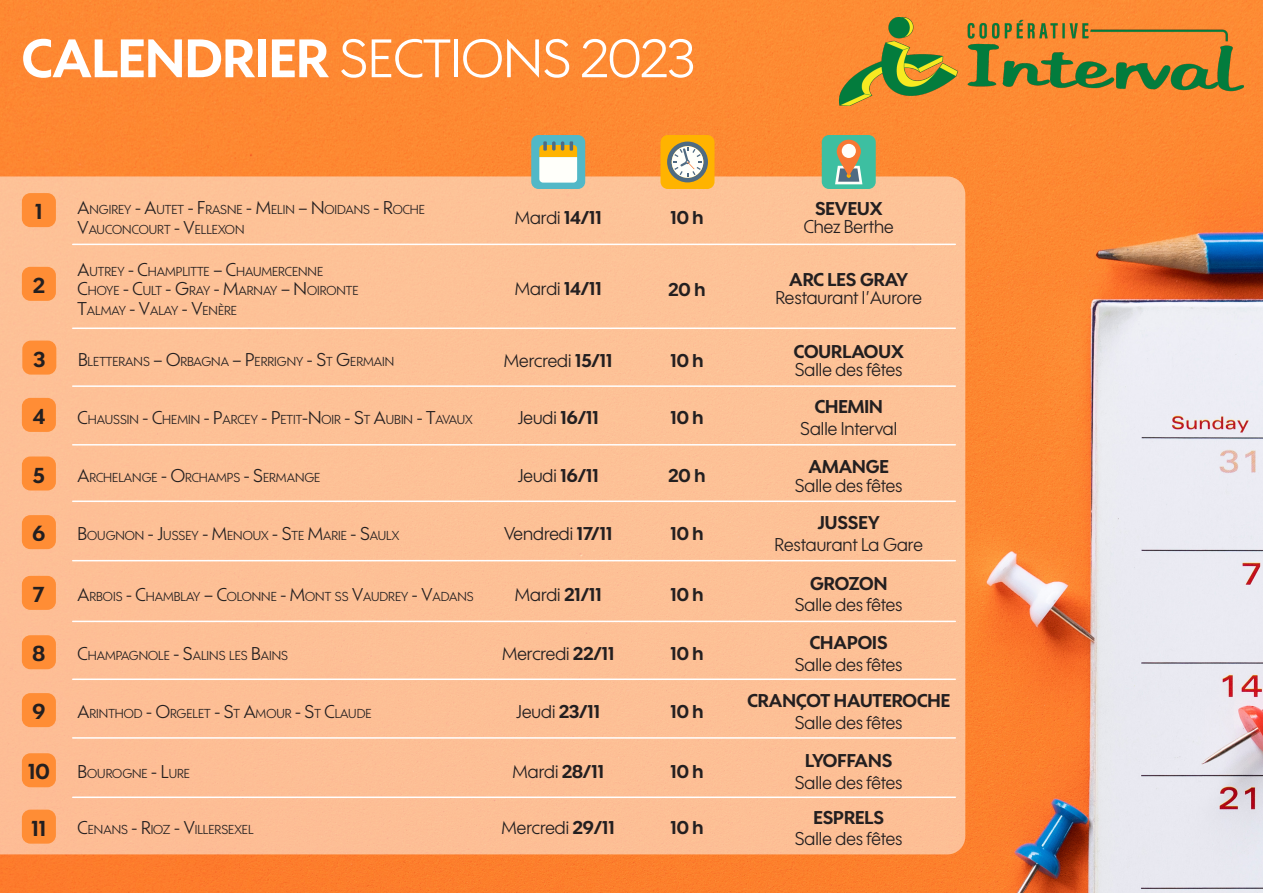
<style>
.page{position:relative;width:1263px;height:893px;background:#fff}
.page>*{position:absolute;margin:0;border:0;box-sizing:border-box;transform-origin:0 0}
.t1{font:52.5px "Wes FYW03";color:#fff}
.t2{font:700 21px "Wes FYW03";color:#231f20}
.t3{font:18px "Wes FYW03";color:#231f20}
.t4{font:700 18px "Wes FYW03";color:#231f20}
.t5{font:12.6px/19.5px "Wes FYW03";color:#231f20}
.s1{font-weight:700}
.s2{font-size:18px}
</style>
<div class="page">
<img style="left:0;top:0;width:1263px;height:893px">
<div style="left:0;top:176px;width:965px;height:678px;background:#fdc096"></div>
<div style="left:531px;top:135px;width:54px;height:54px;background:#52b8c7;border-radius:7px"></div>
<svg style="left:539px;top:141px;width:38px;height:42px;background:#e1dbb1"></svg>
<div style="left:822px;top:135px;width:54px;height:54px;background:#3dbfa1;border-radius:7px"></div>
<svg style="left:835px;top:140px;width:27px;height:44px"></svg>
<div style="left:660px;top:135px;width:54px;height:54px;background:#ffb300;border-radius:7px"></div>
<svg style="left:667px;top:142px;width:41px;height:40px"></svg>
<svg style="left:687px;top:162px;width:7px;height:7px"></svg>
<div style="left:22px;top:193px;width:34px;height:34px;background:#ff8d35;border-radius:9px"></div>
<div style="left:22px;top:267px;width:34px;height:34px;background:#ff8d35;border-radius:9px"></div>
<div style="left:22px;top:341px;width:34px;height:34px;background:#ff8d35;border-radius:9px"></div>
<div style="left:22px;top:398px;width:34px;height:34px;background:#ff8d35;border-radius:9px"></div>
<div style="left:22px;top:456px;width:34px;height:34px;background:#ff8d35;border-radius:9px"></div>
<div style="left:22px;top:515px;width:34px;height:34px;background:#ff8d35;border-radius:9px"></div>
<hr style="left:73px;top:244px;width:882px;height:1px;background:#fff">
<hr style="left:73px;top:327px;width:882px;height:2px;background:#fff">
<hr style="left:73px;top:385px;width:882px;height:2px;background:#fff">
<hr style="left:73px;top:444px;width:882px;height:2px;background:#fff">
<hr style="left:73px;top:500px;width:882px;height:2px;background:#fff">
<hr style="left:73px;top:560px;width:882px;height:1px;background:#fff">
<hr style="left:73px;top:621px;width:882px;height:1px;background:#fff">
<hr style="left:73px;top:678px;width:882px;height:2px;background:#fff">
<hr style="left:73px;top:737px;width:882px;height:2px;background:#fff">
<hr style="left:73px;top:796px;width:882px;height:2px;background:#fff">
<div style="left:22px;top:576px;width:34px;height:34px;background:#ff8d35;border-radius:9px"></div>
<div style="left:22px;top:635px;width:34px;height:34px;background:#ff8d35;border-radius:9px"></div>
<div style="left:22px;top:693px;width:34px;height:34px;background:#ff8d35;border-radius:9px"></div>
<div style="left:22px;top:753px;width:34px;height:34px;background:#ff8d35;border-radius:9px"></div>
<div style="left:22px;top:810px;width:34px;height:34px;background:#ff8d35;border-radius:9px"></div>
<img style="left:840px;top:18px;width:404px;height:88px">
<p class="t1" style="left:22px;top:26px;width:674px"><span class="s1">CALENDRIER</span> SECTIONS 2023</p>
<p class="t5" style="left:78px;top:200px;width:349px"><span class="s2">A</span>NGIREY <span class="s2">- A</span>UTET <span class="s2">- F</span>RASNE <span class="s2">- M</span>ELIN <span class="s2">– N</span> OIDANS <span class="s2">- R</span>OCHE<br><span class="s2">V</span>AUCONCOURT <span class="s2">- V</span>ELLEXON</p>
<p class="t2" style="left:35px;top:198px;width:9px">1</p>
<p class="t3" style="left:515px;top:207px;width:88px">Mardi <span class="s1">14/11</span></p>
<p class="t4" style="left:670px;top:207px;width:34px">10 h</p>
<p class="t5" style="left:78px;top:261px;width:282px"><span class="s2">A</span>UTREY <span class="s2">- C</span>HAM PLITTE <span class="s2">– C</span>HAUMERCENNE<br><span class="s2">C</span>HOYE <span class="s2">- C</span>ULT <span class="s2">- G</span>RAY <span class="s2">- M</span>ARNAY <span class="s2">– N</span> OIRONTE<br><span class="s2">T</span>ALMAY <span class="s2">- V</span>ALAY <span class="s2">- V</span>ENÈRE</p>
<p class="t2" style="left:33px;top:272px;width:13px">2</p>
<p class="t3" style="left:515px;top:278px;width:88px">Mardi <span class="s1">14/11</span></p>
<p class="t4" style="left:669px;top:278px;width:38px">20 h</p>
<p class="t2" style="left:33px;top:346px;width:13px">3</p>
<p class="t5" style="left:78px;top:352px;width:318px"><span class="s2">B</span>LETTERANS <span class="s2">– O</span>RBAGNA <span class="s2">– P</span>ERRIGNY <span class="s2">- S</span>T <span class="s2">G</span>ERMAIN</p>
<p class="t3" style="left:504px;top:349px;width:110px">Mercredi <span class="s1">15/11</span></p>
<p class="t4" style="left:670px;top:349px;width:34px">10 h</p>
<p class="t2" style="left:33px;top:403px;width:14px">4</p>
<p class="t5" style="left:78px;top:409px;width:397px"><span class="s2">C</span>HAUSSIN <span class="s2">- C</span>HEMIN <span class="s2">- P</span>ARCEY <span class="s2">- P</span>ETIT<span class="s2">-N</span> OIR <span class="s2">- S</span>T <span class="s2">A</span>UBIN <span class="s2">- T</span>AVAUX</p>
<p class="t3" style="left:518px;top:406px;width:82px">Jeudi <span class="s1">16/11</span></p>
<p class="t4" style="left:670px;top:406px;width:34px">10 h</p>
<p class="t2" style="left:33px;top:462px;width:13px">5</p>
<p class="t5" style="left:78px;top:468px;width:244px"><span class="s2">A</span>RCHELANGE <span class="s2">- O</span>RCHAMPS <span class="s2">- S</span>ERMANGE</p>
<p class="t3" style="left:518px;top:465px;width:82px">Jeudi <span class="s1">16/11</span></p>
<p class="t4" style="left:669px;top:465px;width:38px">20 h</p>
<p class="t2" style="left:32px;top:520px;width:14px">6</p>
<p class="t5" style="left:78px;top:525px;width:323px"><span class="s2">B</span>OUGNON <span class="s2">- J</span>USSEY <span class="s2">- M</span>ENOUX <span class="s2">- S</span>TE <span class="s2">M</span>ARIE <span class="s2">- S</span>AULX</p>
<p class="t3" style="left:504px;top:522px;width:110px">Vendredi <span class="s1">17/11</span></p>
<p class="t4" style="left:670px;top:522px;width:34px">10 h</p>
<p class="t2" style="left:33px;top:581px;width:13px">7</p>
<p class="t5" style="left:78px;top:586px;width:87px"><span class="s2">A</span>RBOIS <span class="s2">- C</span>HAMB</p>
<p class="t5" style="left:181px;top:586px;width:295px">LAY <span class="s2">– C</span>OLONNE <span class="s2">- M</span>ONT SS <span class="s2">V</span>AUDREY <span class="s2">- V</span>ADANS</p>
<p class="t3" style="left:515px;top:583px;width:88px">Mardi <span class="s1">21/11</span></p>
<p class="t4" style="left:670px;top:583px;width:34px">10 h</p>
<p class="t2" style="left:33px;top:640px;width:14px">8</p>
<p class="t5" style="left:78px;top:645px;width:212px"><span class="s2">C</span>HAMPAGNOLE <span class="s2">- S</span>ALINS LES <span class="s2">B</span>AINS</p>
<p class="t3" style="left:502px;top:642px;width:114px">Mercredi <span class="s1">22/11</span></p>
<p class="t4" style="left:670px;top:642px;width:34px">10 h</p>
<p class="t2" style="left:32px;top:698px;width:14px">9</p>
<p class="t5" style="left:78px;top:703px;width:295px"><span class="s2">A</span>RINTHOD <span class="s2">- O</span>RGELET <span class="s2">- S</span>T <span class="s2">A</span>MOUR <span class="s2">- S</span>T <span class="s2">C</span>LAUDE</p>
<p class="t3" style="left:516px;top:700px;width:85px">Jeudi <span class="s1">23/11</span></p>
<p class="t4" style="left:670px;top:700px;width:34px">10 h</p>
<p class="t2" style="left:28px;top:758px;width:23px">10</p>
<p class="t5" style="left:78px;top:763px;width:114px"><span class="s2">B</span>OUROGNE <span class="s2">- L</span>URE</p>
<p class="t3" style="left:512px;top:760px;width:93px">Mardi <span class="s1">28/11</span></p>
<p class="t4" style="left:670px;top:760px;width:34px">10 h</p>
<p class="t2" style="left:32px;top:815px;width:16px">11</p>
<p class="t5" style="left:78px;top:820px;width:177px"><span class="s2">C</span>ENANS <span class="s2">- R</span>IOZ <span class="s2">- V</span>ILLERSEXEL</p>
<p class="t3" style="left:502px;top:817px;width:115px">Mercredi <span class="s1">29/11</span></p>
<p class="t4" style="left:670px;top:817px;width:34px">10 h</p>
<p class="t4" style="left:815px;top:198px;width:69px">SEVEUX</p>
<p class="t3" style="left:804px;top:216px;width:92px">Chez Berthe</p>
<p class="t4" style="left:789px;top:269px;width:120px">ARC LES GRAY</p>
<p class="t3" style="left:775px;top:287px;width:148px">Restaurant l’Aurore</p>
<p class="t4" style="left:794px;top:340px;width:112px">COURLAOUX</p>
<p class="t3" style="left:795px;top:358px;width:109px">Salle des fêtes</p>
<p class="t4" style="left:815px;top:395px;width:69px">CHEMIN</p>
<p class="t3" style="left:800px;top:417px;width:98px">Salle Interval</p>
<p class="t4" style="left:809px;top:455px;width:82px">AMANGE</p>
<p class="t3" style="left:795px;top:474px;width:109px">Salle des fêtes</p>
<p class="t4" style="left:817px;top:511px;width:64px">JUSSEY</p>
<p class="t3" style="left:775px;top:533px;width:150px">Restaurant La Gare</p>
<p class="t4" style="left:810px;top:572px;width:79px">GROZON</p>
<p class="t3" style="left:795px;top:594px;width:109px">Salle des fêtes</p>
<p class="t4" style="left:810px;top:631px;width:79px">CHAPOIS</p>
<p class="t3" style="left:795px;top:653px;width:109px">Salle des fêtes</p>
<p class="t4" style="left:747px;top:689px;width:204px">CRANÇOT HAUTEROCHE</p>
<p class="t3" style="left:795px;top:711px;width:109px">Salle des fêtes</p>
<p class="t4" style="left:805px;top:749px;width:88px">LYOFFANS</p>
<p class="t3" style="left:795px;top:771px;width:109px">Salle des fêtes</p>
<p class="t4" style="left:813px;top:806px;width:72px">ESPRELS</p>
<p class="t3" style="left:795px;top:827px;width:109px">Salle des fêtes</p>
</div>
